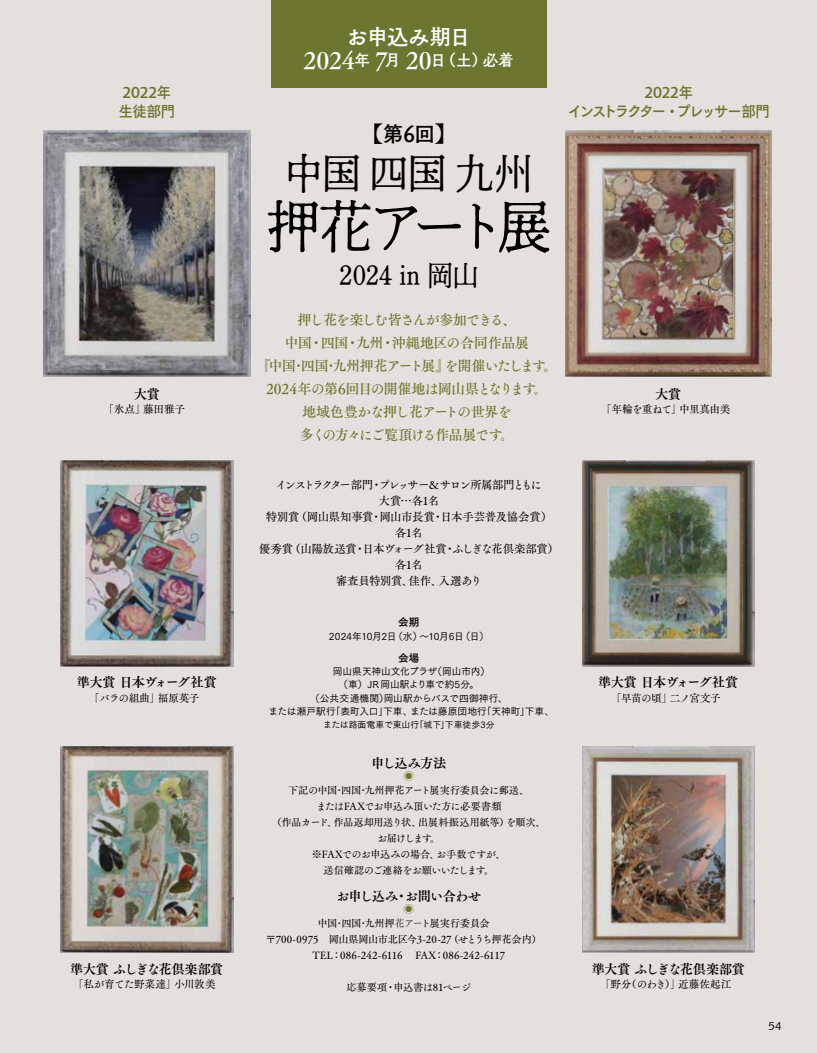
<style>
.page{position:relative;width:817px;height:1053px;background:#fff}
.page>*{position:absolute;margin:0;border:0;box-sizing:border-box;transform-origin:0 0}
.t1{font:57.62px "P Shuei N Min Std N L";letter-spacing:-.17em;color:#000;scale:.92 1}
.t2{font:41.62px "P Shuei N Min Std N L";color:#000;scale:.92 1}
.t3{font:28.25px "P Shuei N Min Std N L";color:#000;scale:.92 1}
.t4{font:22.12px "Tsuku Old Gothic Std B";letter-spacing:-.08em;color:#fff}
.t5{font:21.88px "Tsuku Old Gothic Std B";color:#000}
.t6{font:16.25px "Tsuku Old Gothic Std B";color:#fff}
.t7{font:16px "Humanist 531 BT Bold A";letter-spacing:-.02em;color:#6c7630;scale:.95 1}
.t8{font:15px "Tsuku Go Pro B";letter-spacing:-.135em;color:#6c7630;scale:.95 1}
.t9{font:15px "Tsuku Go Pro B";letter-spacing:-.115em;color:#6c7630;scale:.95 1}
.t10{font:14.12px/23px "Tsuku A Old Min Pr 6 D";letter-spacing:-.06em;color:#6c7630;text-align:center}
.t11{font:13.25px "Tsuku A Old Min Pr 6 B";letter-spacing:-.055em;color:#000}
.t12{font:11.5px/16px "Tsuku A Old Min Pr 6 M";letter-spacing:-.055em;color:#000;text-align:center}
.t13{font:11.5px "Humanist 531 BT Roman A";color:#000}
.t14{font:10.62px "Tsuku A Old Min Pr 6 M";letter-spacing:-.035em;color:#000}
.t15{font:10.62px "Tsuku A Old Min Pr 6 M";color:#000}
.t16{font:10.62px "Tsuku A Old Min Pr 6 M";letter-spacing:-.065em;color:#000}
.t17{font:10.62px "Tsuku Go Pro B";color:#000}
.t18{font:10.62px "Tsuku A Old Min Pr 6 B";color:#6c7630}
.t19{font:10.12px/16px "Tsuku A Old Min Pr 6 M";letter-spacing:-.035em;color:#000;text-align:center}
.t20{font:9.75px/13.2px "Tsuku Go Pro M";letter-spacing:-.015em;color:#000;text-align:center}
.t21{font:9.75px "Tsuku Go Pro M";letter-spacing:-.04em;color:#000}
.t22{font:8.88px "Tsuku Go Pro M";letter-spacing:-.005em;color:#000}
.s1{font-family:"Tsuku A Old Min Pr 6 D";font-size:23.62px}
.s2{font-family:"Tsuku Go Pro B";font-size:15px}
.s3{font-family:"P Shuei N Min Std N L"}
.s4{color:#3e3a39}
</style>
<div class="page">
<div style="left:0;top:0;width:817px;height:1052px;background:#e3e0dd"></div>
<div style="left:271px;top:0;width:275px;height:87px;background:#6c7630"></div>
<img style="left:565px;top:130px;width:206px;height:246px">
<img style="left:44px;top:130px;width:206px;height:247px">
<img style="left:582px;top:460px;width:172px;height:206px">
<img style="left:582px;top:746px;width:172px;height:205px">
<img style="left:61px;top:746px;width:172px;height:205px">
<img style="left:61px;top:460px;width:172px;height:206px">
<h3 class="t4" style="left:346px;top:20px;width:126px">お申込み期日</h3>
<h3 class="t6" style="left:303px;top:48px;width:212px"><span class="s1">2024</span>年 <span class="s1">7</span>月 <span class="s1">20</span>日（土）必着</h3>
<h3 class="t7" style="left:123px;top:83px;width:53px">2022<span class="s2">年</span></h3>
<h3 class="t9" style="left:119px;top:98px;width:61px">生徒部門</h3>
<h3 class="t7" style="left:644px;top:83px;width:53px">2022<span class="s2">年</span></h3>
<h3 class="t8" style="left:568px;top:98px;width:214px">インストラクター・プレッサー部門</h3>
<h3 class="t11" style="left:134px;top:382px;width:28px">大賞</h3>
<p class="t14" style="left:103px;top:400px;width:84px">「氷点」藤田雅子</p>
<h3 class="t5" style="left:361px;top:117px;width:96px"><span class="s3">【</span>第6回<span class="s3">】</span></h3>
<h2 class="t2" style="left:284px;top:144px;width:271px">中国 四国 九州</h2>
<h1 class="t1" style="left:266px;top:185px;width:311px">押花アート展</h1>
<h3 class="t3" style="left:339px;top:255px;width:153px">2024 in 岡山</h3>
<h3 class="t10" style="left:256px;top:307px;width:303px">押し花を楽しむ皆さんが参加できる、<br>中国・四国・九州・沖縄地区の合同作品展<br>『中国･四国･九州押花アート展』を開催いたします。<br>2024年の第6回目の開催地は岡山県となります。<br>地域色豊かな押し花アートの世界を<br>多くの方々にご覧頂ける作品展です。</h3>
<p class="t12" style="left:259px;top:476px;width:301px">インストラクター部門・プレッサー＆サロン所属部門ともに<br>大賞…各1名<br>特別賞（岡山県知事賞・岡山市長賞・日本手芸普及協会賞）各1名<br>優秀賞（山陽放送賞・日本ヴォーグ社賞・ふしぎな花倶楽部賞）各1名<br>審査員特別賞、佳作、入選あり</p>
<h3 class="t11" style="left:655px;top:382px;width:28px">大賞</h3>
<p class="t14" style="left:601px;top:400px;width:131px">「年輪を重ねて」中里真由美</p>
<h3 class="t11" style="left:77px;top:670px;width:142px">準大賞 日本ヴォーグ社賞</h3>
<p class="t14" style="left:89px;top:688px;width:112px">「バラの組曲」福原英子</p>
<p class="t17" style="left:398px;top:613px;width:23px">会期</p>
<p class="t21" style="left:329px;top:628px;width:161px">2024年10月2日（水）～10月6日（日）</p>
<p class="t17" style="left:398px;top:648px;width:23px">会場</p>
<p class="t20" style="left:268px;top:663px;width:287px">岡山県天神山文化プラザ（岡山市内）<br>（車）JR 岡山駅より車で約5分。<br>（公共交通機関）岡山駅からバスで四御神行、<br>または瀬戸駅行「表町入口」下車、または藤原団地行「天神町」下車、</p>
<p class="t22" style="left:323px;top:716px;width:173px">または路面電車で東山行「城下」下車徒歩3分</p>
<h3 class="t11" style="left:598px;top:670px;width:142px">準大賞 日本ヴォーグ社賞</h3>
<p class="t16" style="left:610px;top:688px;width:111px">「早苗の頃」二ノ宮文子</p>
<h3 class="t11" style="left:70px;top:956px;width:155px">準大賞 ふしぎな花倶楽部賞</h3>
<p class="t14" style="left:73px;top:974px;width:144px">「私が育てた野菜達」小川敦美</p>
<h3 class="t11" style="left:371px;top:751px;width:77px">申し込み方法</h3>
<p class="t18" style="left:403px;top:766px;width:12px">◉</p>
<p class="t19" style="left:272px;top:781px;width:275px">下記の中国･四国･九州押花アート展実行委員会に郵送、<br>またはFAXでお申込み頂いた方に必要書類<br>（作品カード、作品返却用送り状、出展料振込用紙等）を順次、お届けします。<br>※FAXでのお申込みの場合、お手数ですが、<br>送信確認のご連絡をお願いいたします。</p>
<h3 class="t11" style="left:336px;top:884px;width:147px">お申し込み・お問い合わせ</h3>
<p class="t18" style="left:403px;top:899px;width:12px">◉</p>
<p class="t19" style="left:266px;top:914px;width:287px">中国･四国･九州押<span class="s4">花アー</span>ト展実行委員会　<br>〒700-0975　岡山県岡山市北区今3-20-27（せとうち押花会内）　<br>TEL：086-242-6116　 FAX：086-242-6117</p>
<p class="t19" style="left:346px;top:978px;width:126px">応募要項・申込書は81ページ</p>
<h3 class="t11" style="left:591px;top:956px;width:155px">準大賞 ふしぎな花倶楽部賞</h3>
<p class="t15" style="left:600px;top:974px;width:133px">「野分（のわき）」近藤佐起江</p>
<p class="t13" style="left:768px;top:1018px;width:15px">54</p>
</div>
